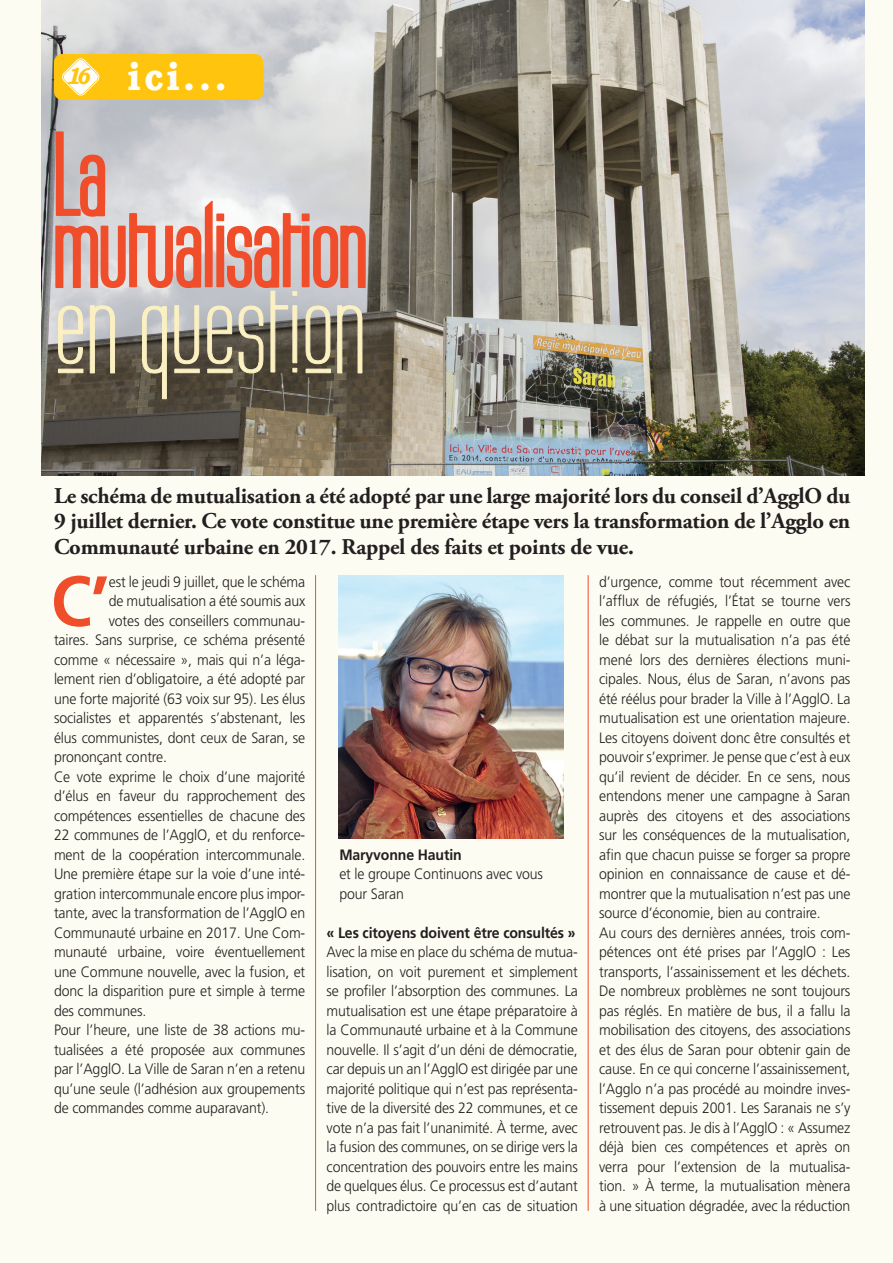
<style>
.page{position:relative;width:893px;height:1263px;background:#fdfcf2}
.page>*{position:absolute;margin:0;border:0;box-sizing:border-box;transform-origin:0 0}
.t1{font:115.5px "Labtop Upper";color:#fbf0c2}
.t2{font:700 99.45px/71.4px "Labtop";color:#f04d2b}
.t3{font:700 70.8px "Frutiger";color:#f04d2b;scale:.94 1}
.t4{font:800 39px "Cushing Std";color:#fefdf8}
.t5{font:700 22.5px/25.5px "Adobe Garamond Pro";letter-spacing:-.01em;color:#231f20;text-align:justify}
.t6{font:300 15px/19.5px "Frutiger";letter-spacing:-.01em;color:#231f20;scale:.94 1}
.t7{font:700 15px "Frutiger";letter-spacing:-.01em;color:#231f20;scale:.94 1}
</style>
<div class="page">
<img style="left:41px;top:0;width:823px;height:475px">
<svg style="left:55px;top:131px;width:311px;height:268px;background:#b6aba6"></svg>
<hr style="left:315px;top:575px;width:1px;height:636px;background:#f04d2b">
<hr style="left:588px;top:575px;width:1px;height:636px;background:#f04d2b">
<img style="left:338px;top:575px;width:225px;height:263px">
<div style="left:54px;top:54px;width:209px;height:46px;background:#fec40e;border-radius:9px"></div>
<svg style="left:62px;top:58px;width:38px;height:38px"></svg>
<h3 class="t4" style="left:69px;top:52px;width:160px"><sup>16</sup> ici...</h3>
<h2 class="t2" style="left:54px;top:141px;width:314px">La mutualisation</h2>
<h1 class="t1" style="left:54px;top:256px;width:313px">en question</h1>
<p class="t5" style="left:54px;top:483px;width:798px">Le schéma de mutualisation a été adopté par une large majorité lors du conseil d’AgglO du 9 juillet dernier. Ce vote constitue une première étape vers la transformation de l’Agglo en Communauté urbaine en 2017. Rappel des faits et points de vue.</p>
<h3 class="t3" style="left:51px;top:560px;width:64px">C’</h3>
<p class="t6" style="left:109px;top:572px;width:211px">est le jeudi 9 juillet, que le schéma</p>
<p class="t6" style="left:109px;top:591px;width:211px">de mutualisation a été soumis aux</p>
<p class="t6" style="left:109px;top:611px;width:211px">votes des conseillers communau-</p>
<p class="t6" style="left:54px;top:630px;width:269px">taires. Sans surprise, ce schéma présenté</p>
<p class="t6" style="left:54px;top:650px;width:269px">comme « nécessaire », mais qui n’a léga-</p>
<p class="t6" style="left:54px;top:669px;width:269px">lement rien d’obligatoire, a été adopté par</p>
<p class="t6" style="left:54px;top:689px;width:269px">une forte majorité (63 voix sur 95). Les élus</p>
<p class="t6" style="left:54px;top:708px;width:269px">socialistes et apparentés s’abstenant, les</p>
<p class="t6" style="left:54px;top:728px;width:269px">élus communistes, dont ceux de Saran, se</p>
<p class="t6" style="left:54px;top:747px;width:122px">prononçant contre.</p>
<p class="t6" style="left:54px;top:767px;width:269px">Ce vote exprime le choix d’une majorité</p>
<p class="t6" style="left:54px;top:786px;width:269px">d’élus en faveur du rapprochement des</p>
<p class="t6" style="left:54px;top:806px;width:269px">compétences essentielles de chacune des</p>
<p class="t6" style="left:54px;top:825px;width:269px">22 communes de l’AgglO, et du renforce-</p>
<p class="t6" style="left:54px;top:845px;width:269px">ment de la coopération intercommunale.</p>
<p class="t6" style="left:54px;top:864px;width:269px">Une première étape sur la voie d’une inté-</p>
<p class="t6" style="left:54px;top:884px;width:269px">gration intercommunale encore plus impor-</p>
<p class="t6" style="left:54px;top:903px;width:269px">tante, avec la transformation de l’AgglO en</p>
<p class="t6" style="left:54px;top:923px;width:269px">Communauté urbaine en 2017. Une Com-</p>
<p class="t6" style="left:54px;top:942px;width:269px">munauté urbaine, voire éventuellement</p>
<p class="t6" style="left:54px;top:962px;width:269px">une Commune nouvelle, avec la fusion, et</p>
<p class="t6" style="left:54px;top:981px;width:269px">donc la disparition pure et simple à terme</p>
<p class="t6" style="left:54px;top:1001px;width:100px">des communes.</p>
<p class="t6" style="left:54px;top:1020px;width:269px">Pour l’heure, une liste de 38 actions mu-</p>
<p class="t6" style="left:54px;top:1040px;width:269px">tualisées a été proposée aux communes</p>
<p class="t6" style="left:54px;top:1059px;width:269px">par l’AgglO. La Ville de Saran n’en a retenu</p>
<p class="t6" style="left:54px;top:1079px;width:269px">qu’une seule (l’adhésion aux groupements</p>
<p class="t6" style="left:54px;top:1098px;width:230px">de commandes comme auparavant).</p>
<p class="t7" style="left:339px;top:846px;width:132px">Maryvonne Hautin</p>
<p class="t6" style="left:339px;top:864px;width:218px">et le groupe Continuons avec vous pour Saran</p>
<p class="t7" style="left:327px;top:924px;width:266px">« Les citoyens doivent être consultés »</p>
<p class="t6" style="left:327px;top:942px;width:269px;text-align:justify">Avec la mise en place du schéma de mutua&shy;lisation, on voit purement et simplement se profiler l’absorption des communes. La mutualisation est une étape préparatoire à la Communauté urbaine et à la Commune nouvelle. Il s’agit d’un déni de démocratie, car depuis un an l’AgglO est dirigée par une majorité politique qui n’est pas représenta&shy;tive de la diversité des 22 communes, et ce vote n’a pas fait l’unanimité. À terme, avec la fusion des communes, on se dirige vers la concentration des pouvoirs entre les mains de quelques élus. Ce processus est d’autant plus contradictoire qu’en cas de situation</p>
<p class="t6" style="left:599px;top:572px;width:269px">d’urgence, comme tout récemment avec l’afflux de réfugiés, l’État se tourne vers les communes. Je rappelle en outre que le débat sur la mutualisation n’a pas été mené lors des dernières élections muni&shy;cipales. Nous, élus de Saran, n’avons pas été réélus pour brader la Ville à l’AgglO. La mutualisation est une orientation majeure.<br>Les citoyens doivent donc être consultés et pouvoir s’exprimer. Je pense que c’est à eux qu’il revient de décider. En ce sens, nous entendons mener une campagne à Saran auprès des citoyens et des associations sur les conséquences de la mutualisation, afin que chacun puisse se forger sa propre opinion en connaissance de cause et dé&shy;montrer que la mutualisation n’est pas une source d’économie, bien au contraire.<br>Au cours des dernières années, trois com&shy;pétences ont été prises par l’AgglO : Les transports, l’assainissement et les déchets.<br>De nombreux problèmes ne sont toujours pas réglés. En matière de bus, il a fallu la mobilisation des citoyens, des associations et des élus de Saran pour obtenir gain de cause. En ce qui concerne l’assainissement, l’Agglo n’a pas procédé au moindre inves&shy;tissement depuis 2001. Les Saranais ne s’y retrouvent pas. Je dis à l’AgglO : « Assumez déjà bien ces compétences et après on verra pour l’extension de la mutualisa&shy;tion. » À terme, la mutualisation mènera à une situation dégradée, avec la réduction</p>
</div>
